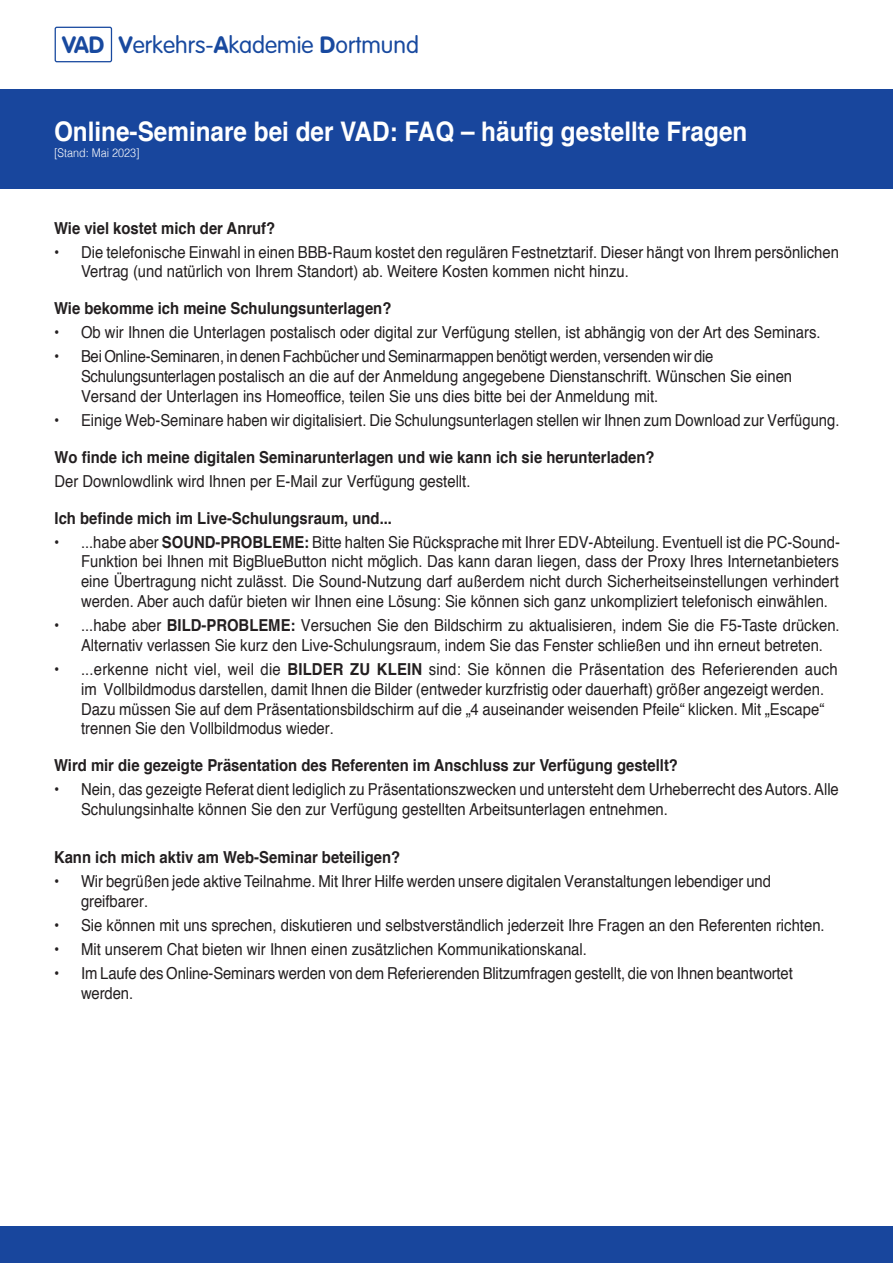
<style>
.page{position:relative;width:893px;height:1263px;background:#fff}
.page>*{position:absolute;margin:0;border:0;box-sizing:border-box;transform-origin:0 0}
.t1{font:700 27px "Helvetica";color:#fff;scale:.9 1}
.t2{font:300 23.4px "VAG Rounded";color:#18499f}
.t3{font:16.5px/19.8px "Helvetica";color:#231f20;scale:.9 1}
.t4{font:700 16.5px/24px "Helvetica";color:#231f20;scale:.9 1}
.t5{font:300 12px "Helvetica";color:#fff;scale:.9 1}
.s1{font-weight:700}
.s2{font-weight:400}
</style>
<div class="page">
<div style="left:0;top:1227px;width:893px;height:36px;background:#18469d"></div>
<div style="left:55px;top:27px;width:57px;height:35px;border:1px solid #18499f;border-radius:2px"></div>
<div style="left:0;top:89px;width:893px;height:100px;background:#18469d"></div>
<h2 class="t2" style="left:62px;top:32px;width:358px"><span class="s1">VAD V</span>erkehrs-<span class="s1">A</span>kademie <span class="s1">D</span>ortmund</h2>
<h1 class="t1" style="left:54px;top:110px;width:772px">Online-Seminare bei der VAD: FAQ – häufig gestellte Fragen</h1>
<p class="t5" style="left:54px;top:142px;width:97px">[Stand: Mai 2023]</p>
<p class="t4" style="left:54px;top:216px;width:247px">Wie viel kostet mich der Anruf?</p>
<p class="t3" style="left:81px;top:242px;width:844px;text-indent:-27px">• Die telefonische Einwahl in einen BBB-Raum kostet den regulären Festnetztarif. Dieser hängt von Ihrem persönlichen<br>Vertrag (und natürlich von Ihrem Standort) ab. Weitere Kosten kommen nicht hinzu.</p>
<p class="t4" style="left:54px;top:297px;width:376px">Wie bekomme ich meine Schulungsunterlagen?</p>
<p class="t3" style="left:54px;top:323px;width:853px">• Ob wir Ihnen die Unterlagen postalisch oder digital zur Verfügung stellen, ist abhängig von der Art des Seminars.</p>
<p class="t3" style="left:81px;top:347px;width:792px;text-indent:-27px">• Bei Online-Seminaren, in denen Fachbücher und Seminarmappen benötigt werden, versenden wir die<br>Schulungsunterlagen postalisch an die auf der Anmeldung angegebene Dienstanschrift. Wünschen Sie einen<br>Versand der Unterlagen ins Homeoffice, teilen Sie uns dies bitte bei der Anmeldung mit.</p>
<p class="t3" style="left:54px;top:411px;width:874px">• Einige Web-Seminare haben wir digitalisiert. Die Schulungsunterlagen stellen wir Ihnen zum Download zur Verfügung.</p>
<p class="t4" style="left:55px;top:445px;width:668px">Wo finde ich meine digitalen Seminarunterlagen und wie kann ich sie herunterladen?<br><span class="s2">Der Downlowdlink wird Ihnen per E-Mail zur Verfügung gestellt.</span></p>
<p class="t4" style="left:55px;top:506px;width:377px">Ich befinde mich im Live-Schulungsraum, und...</p>
<p class="t3" style="left:81px;top:532px;width:845px;text-align:justify;text-indent:-27px">• ...habe aber <span class="s1">SOUND-PROBLEME:</span> Bitte halten Sie Rücksprache mit Ihrer EDV-Abteilung. Eventuell ist die PC-Sound-Funktion bei Ihnen mit BigBlueButton nicht möglich. Das kann daran liegen, dass der Proxy Ihres Internetanbieters eine Übertragung nicht zulässt. Die Sound-Nutzung darf außerdem nicht durch Sicherheitseinstellungen verhindert werden. Aber auch dafür bieten wir Ihnen eine Lösung: Sie können sich ganz unkompliziert telefonisch einwählen.</p>
<p class="t3" style="left:81px;top:616px;width:844px;text-indent:-27px">• ...habe aber <span class="s1">BILD-PROBLEME:</span> Versuchen Sie den Bildschirm zu aktualisieren, indem Sie die F5-Taste drücken.<br>Alternativ verlassen Sie kurz den Live-Schulungsraum, indem Sie das Fenster schließen und ihn erneut betreten.</p>
<p class="t3" style="left:81px;top:660px;width:842px;text-indent:-27px">• ...erkenne nicht viel, weil die <span class="s1">BILDER ZU KLEIN</span> sind: Sie können die Präsentation des Referierenden auch im Vollbildmodus darstellen, damit Ihnen die Bilder (entweder kurzfristig oder dauerhaft) größer angezeigt werden.<br>Dazu müssen Sie auf dem Präsentationsbildschirm auf die „4 auseinander weisenden Pfeile“ klicken. Mit „Escape“ trennen Sie den Vollbildmodus wieder.</p>
<p class="t4" style="left:54px;top:754px;width:695px">Wird mir die gezeigte Präsentation des Referenten im Anschluss zur Verfügung gestellt?</p>
<p class="t3" style="left:81px;top:780px;width:844px;text-indent:-27px">• Nein, das gezeigte Referat dient lediglich zu Präsentationszwecken und untersteht dem Urheberrecht des Autors. Alle<br>Schulungsinhalte können Sie den zur Verfügung gestellten Arbeitsunterlagen entnehmen.</p>
<p class="t4" style="left:54px;top:845px;width:386px">Kann ich mich aktiv am Web-Seminar beteiligen?</p>
<p class="t3" style="left:81px;top:872px;width:768px;text-indent:-27px">• Wir begrüßen jede aktive Teilnahme. Mit Ihrer Hilfe werden unsere digitalen Veranstaltungen lebendiger und greifbarer.</p>
<p class="t3" style="left:54px;top:916px;width:858px">• Sie können mit uns sprechen, diskutieren und selbstverständlich jederzeit Ihre Fragen an den Referenten richten.</p>
<p class="t3" style="left:54px;top:940px;width:594px">• Mit unserem Chat bieten wir Ihnen einen zusätzlichen Kommunikationskanal.</p>
<p class="t3" style="left:81px;top:964px;width:792px;text-indent:-27px">• Im Laufe des Online-Seminars werden von dem Referierenden Blitzumfragen gestellt, die von Ihnen beantwortet werden.</p>
</div>
